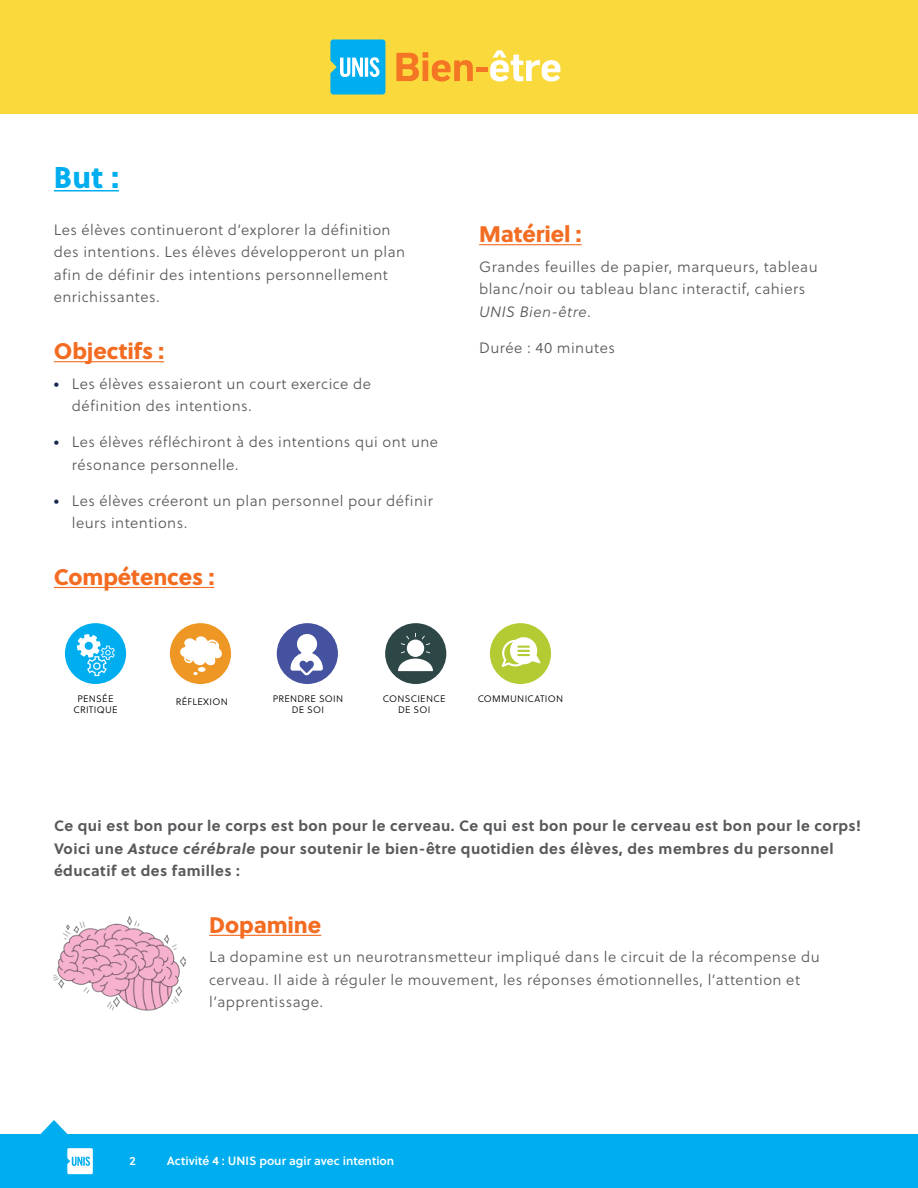
<style>
.page{position:relative;width:918px;height:1188px;background:#fff}
.page>*{position:absolute;margin:0;border:0;box-sizing:border-box;transform-origin:0 0}
.t1{font:30px "Soleil Xb";color:#00aeef}
.t2{font:22.5px "Soleil Xb";letter-spacing:-.005em;color:#f36c21}
.t3{font:15px/22.5px "Soleil Lt";letter-spacing:.03em;color:#58595b}
.t4{font:700 15px/22.5px "Soleil";letter-spacing:.03em;color:#58595b}
.t5{font:12px "Soleil Sb";color:#fff}
.t6{font:9.45px/10.8px "Soleil Lt";letter-spacing:.03em;color:#000;text-align:center}
.s1{font-family:"Soleil";font-weight:700;color:#17294f}
.s2{font-style:italic}
</style>
<div class="page">
<div style="left:0;top:1134px;width:918px;height:54px;background:#00aeef"></div>
<div style="left:0;top:0;width:918px;height:114px;background:#fad93d"></div>
<svg style="left:40px;top:1120px;width:28px;height:14px"></svg>
<svg style="left:67px;top:1148px;width:26px;height:26px"></svg>
<svg style="left:330px;top:39px;width:55px;height:56px;background:#2fbbea"></svg>
<svg style="left:396px;top:52px;width:77px;height:30px"></svg>
<div style="left:476px;top:67px;width:12px;height:5px;background:#f47523"></div>
<svg style="left:490px;top:50px;width:70px;height:32px"></svg>
<hr style="left:54px;top:190px;width:65px;height:1px;background:#00aeef">
<hr style="left:54px;top:361px;width:110px;height:1px;background:#f36c21">
<hr style="left:54px;top:587px;width:160px;height:1px;background:#f36c21">
<hr style="left:479px;top:244px;width:103px;height:1px;background:#f36c21">
<img style="left:54px;top:916px;width:131px;height:95px">
<hr style="left:209px;top:935px;width:112px;height:1px;background:#f36c21">
<div style="left:65px;top:623px;width:61px;height:61px;background:#00aeef;border-radius:50%"></div>
<svg style="left:77px;top:634px;width:38px;height:42px"></svg>
<div style="left:170px;top:623px;width:61px;height:61px;background:#ee9725;border-radius:50%"></div>
<div style="left:198px;top:667px;width:8px;height:5px;background:#fff;border-radius:50%"></div>
<svg style="left:193px;top:672px;width:5px;height:3px"></svg>
<svg style="left:180px;top:636px;width:42px;height:30px"></svg>
<div style="left:277px;top:623px;width:61px;height:61px;background:#45529f;border-radius:50%"></div>
<svg style="left:291px;top:634px;width:32px;height:41px"></svg>
<div style="left:385px;top:623px;width:61px;height:61px;background:#2d4646;border-radius:50%"></div>
<div style="left:407px;top:640px;width:17px;height:17px;background:#fff;border-radius:50%"></div>
<svg style="left:398px;top:659px;width:35px;height:12px"></svg>
<svg style="left:401px;top:636px;width:8px;height:9px"></svg>
<svg style="left:422px;top:636px;width:8px;height:9px"></svg>
<div style="left:490px;top:623px;width:61px;height:61px;background:#b5cb34;border-radius:50%"></div>
<svg style="left:502px;top:637px;width:38px;height:30px"></svg>
<h1 class="t1" style="left:54px;top:153px;width:67px">But :</h1>
<p class="t3" style="left:54px;top:218px;width:353px">Les élèves continueront d’explorer la définition des intentions. Les élèves développeront un plan afin de définir des intentions personnellement enrichissantes.</p>
<h2 class="t2" style="left:54px;top:334px;width:112px">Objectifs :</h2>
<p class="t3" style="left:72px;top:372px;width:301px;text-indent:-18px"><span class="s1">•</span> Les élèves essaieront un court exercice de définition des intentions.</p>
<p class="t3" style="left:72px;top:431px;width:368px;text-indent:-18px"><span class="s1">•</span> Les élèves réfléchiront à des intentions qui ont une résonance personnelle.</p>
<p class="t3" style="left:72px;top:489px;width:363px;text-indent:-18px"><span class="s1">•</span> Les élèves créeront un plan personnel pour définir leurs intentions.</p>
<h2 class="t2" style="left:54px;top:559px;width:162px">Compétences :</h2>
<h2 class="t2" style="left:479px;top:217px;width:104px">Matériel :</h2>
<p class="t3" style="left:479px;top:255px;width:340px">Grandes feuilles de papier, marqueurs, tableau blanc/noir ou tableau blanc interactif, cahiers<br><span class="s2">UNIS Bien-être</span>.</p>
<p class="t3" style="left:479px;top:336px;width:137px">Durée : 40 minutes</p>
<p class="t6" style="left:73px;top:693px;width:46px">PENSÉE<br>CRITIQUE</p>
<p class="t6" style="left:176px;top:696px;width:53px">RÉFLEXION</p>
<p class="t6" style="left:273px;top:693px;width:72px">PRENDRE SOIN<br>DE SOI</p>
<p class="t6" style="left:383px;top:693px;width:64px">CONSCIENCE<br>DE SOI</p>
<p class="t6" style="left:478px;top:693px;width:87px">COMMUNICATION</p>
<p class="t4" style="left:54px;top:814px;width:809px">Ce qui est bon pour le corps est bon pour le cerveau. Ce qui est bon pour le cerveau est bon pour le corps!<br>Voici une <span class="s2">Astuce cérébrale</span> pour soutenir le bien-être quotidien des élèves, des membres du personnel éducatif et des familles :</p>
<h2 class="t2" style="left:209px;top:907px;width:114px">Dopamine</h2>
<p class="t3" style="left:209px;top:946px;width:612px">La dopamine est un neurotransmetteur impliqué dans le circuit de la récompense du cerveau. Il aide à réguler le mouvement, les réponses émotionnelles, l’attention et l’apprentissage.</p>
<p class="t5" style="left:129px;top:1152px;width:8px">2</p>
<p class="t5" style="left:167px;top:1152px;width:229px">Activité 4 : UNIS pour agir avec intention</p>
</div>
